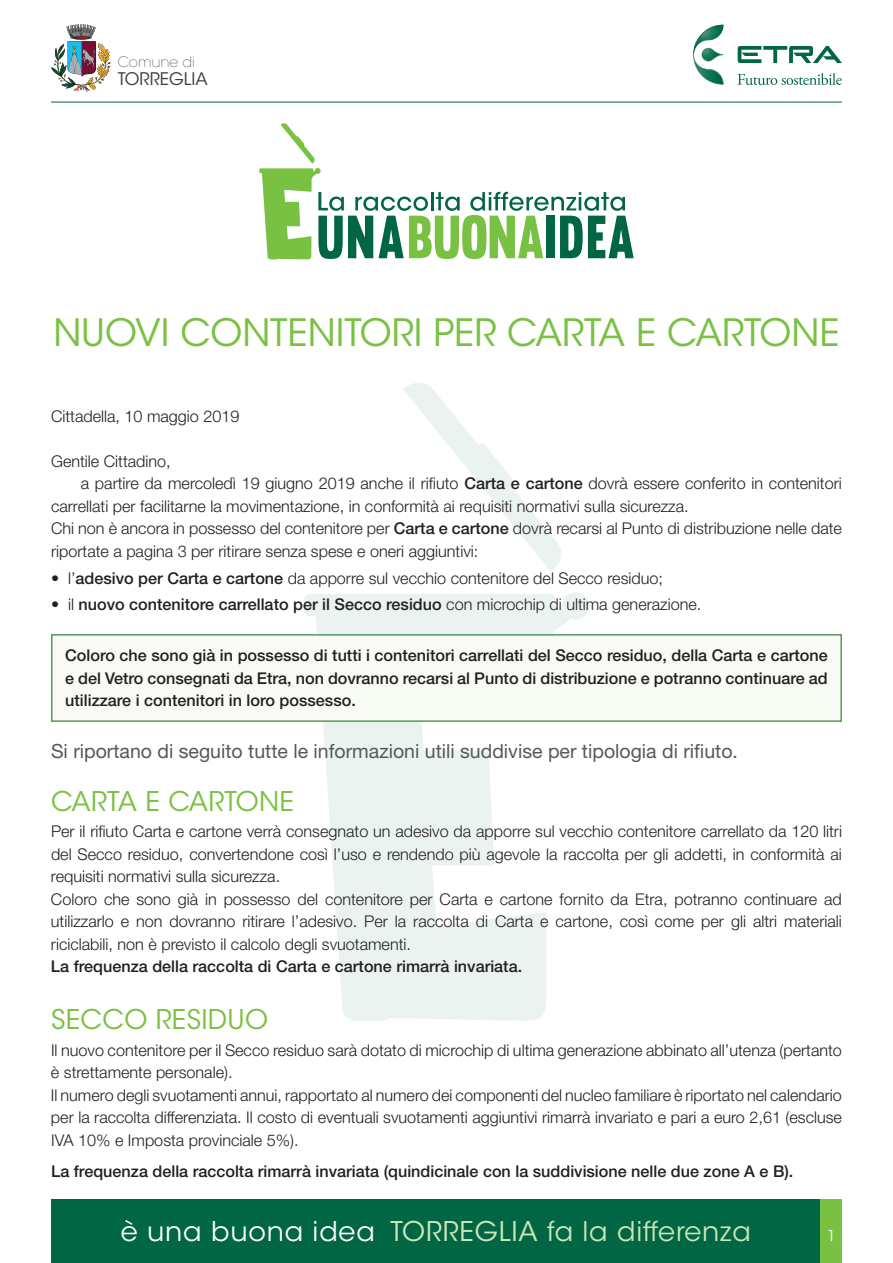
<style>
.page{position:relative;width:893px;height:1263px;background:#fff}
.page>*{position:absolute;margin:0;border:0;box-sizing:border-box;transform-origin:0 0}
.t1{font:37.5px "ITC Avant Garde Std";color:#79c142}
.t2{font:27px "ITC Avant Garde Std";letter-spacing:.03em;color:#cee5b8}
.t3{font:27px "ITC Avant Garde Std";letter-spacing:.01em;color:#79c142}
.t4{font:19.5px "Helvetica Neue LT Std";color:#57585a}
.t5{font:17.25px "ITC Avant Garde Std";color:#3e3e3f}
.t6{font:300 16.2px/22.5px "Helvetica Neue LT Std";color:#231f20}
.t7{font:500 16.2px/22.5px "Helvetica Neue LT Std";color:#231f20;text-align:justify}
.t8{font:15px "ITC Avant Garde Std";color:#fff}
.t9{font:200 14.25px "ITC Avant Garde Std";color:#3e3e3f}
.s1{font-weight:500}
.s2{font-weight:300}
.s3{color:#fff}
</style>
<div class="page">
<div style="left:51px;top:1199px;width:791px;height:64px;background:#064"></div>
<div style="left:821px;top:1199px;width:21px;height:64px;background:#79c142"></div>
<svg style="left:304px;top:383px;width:285px;height:637px"></svg>
<hr style="left:51px;top:102px;width:791px;height:1px;background:#064">
<div style="left:52px;top:635px;width:789px;height:86px;background:#f7fbf3"></div>
<div style="left:51px;top:634px;width:791px;height:88px;border:2px solid #57985d"></div>
<svg style="left:738px;top:46px;width:104px;height:17px"></svg>
<svg style="left:693px;top:25px;width:30px;height:60px"></svg>
<svg style="left:737px;top:73px;width:105px;height:12px"></svg>
<svg style="left:51px;top:24px;width:60px;height:68px"></svg>
<svg style="left:259px;top:123px;width:375px;height:136px"></svg>
<p class="t9" style="left:118px;top:53px;width:78px">Comune di</p>
<p class="t5" style="left:118px;top:68px;width:12px">TORRE</p>
<p class="t5" style="left:169px;top:68px;width:31px">GLIA</p>
<h1 class="t1" style="left:53px;top:310px;width:506px">NUOVI CONTENITORI PER CARTA</h1>
<h1 class="t1" style="left:636px;top:310px;width:85px">E CARTONE</h1>
<p class="t6" style="left:51px;top:405px;width:190px">Cittadella, 10 maggio 2019</p>
<p class="t6" style="left:51px;top:450px;width:121px">Gentile Cittadino,</p>
<p class="t6" style="left:81px;top:472px;width:763px">a partire da mercoledì 19 giugno 2019 anche il rifiuto <span class="s1">Carta e cartone</span> dovrà essere conferito in contenitori</p>
<p class="t6" style="left:51px;top:495px;width:639px">carrellati per facilitarne la movimentazione, in conformità ai requisiti normativi sulla sicurezza.</p>
<p class="t6" style="left:51px;top:517px;width:792px">Chi non è ancora in possesso del contenitore per <span class="s1">Carta e cartone</span> dovrà recarsi al Punto di distribuzione nelle date</p>
<p class="t6" style="left:51px;top:540px;width:429px">riportate a pagina 3 per ritirare senza spese e oneri aggiuntivi:</p>
<p class="t6" style="left:51px;top:566px;width:613px">• l’<span class="s1">adesivo per Carta e cartone</span> da apporre sul vecchio contenitore del Secco residuo;</p>
<p class="t7" style="left:51px;top:593px;width:652px"><span class="s2">• il</span> nuovo contenitore carrellato per il Secco residuo <span class="s2">con microchip di ultima generazione.</span></p>
<p class="t7" style="left:65px;top:644px;width:764px">Coloro che sono già in possesso di tutti i contenitori carrellati del Secco residuo, della Carta e cartone e del Vetro consegnati da Etra, non dovranno recarsi al Punto di distribuzione e potranno continuare ad utilizzare i contenitori in loro possesso.</p>
<p class="t4" style="left:51px;top:740px;width:688px">Si riportano di seguito tutte le informazioni utili suddivise per tipologia di rifiuto.</p>
<h2 class="t3" style="left:51px;top:784px;width:245px">CARTA E CARTONE</h2>
<p class="t6" style="left:51px;top:820px;width:793px">Per il rifiuto Carta e cartone verrà consegnato un adesivo da apporre sul vecchio contenitore carrellato da 120 litri del Secco residuo, convertendone così l’uso e rendendo più agevole la raccolta per gli addetti, in conformità ai requisiti normativi sulla sicurezza.<br>Coloro che sono già in possesso del contenitore per Carta e cartone fornito da Etra, potranno continuare ad utilizzarlo e non dovranno ritirare l’adesivo. Per la raccolta di Carta e cartone, così come per gli altri materiali riciclabili, non è previsto il calcolo degli svuotamenti.</p>
<p class="t7" style="left:51px;top:955px;width:473px">La frequenza della raccolta di Carta e cartone rimarrà invariata.</p>
<h2 class="t3" style="left:51px;top:1003px;width:218px">SECCO RESIDUO</h2>
<p class="t6" style="left:51px;top:1038px;width:792px">Il nuovo contenitore per il Secco residuo sarà dotato di microchip di ultima generazione abbinato all’utenza (pertanto è strettamente personale).<br>Il numero degli svuotamenti annui, rapportato al numero dei componenti del nucleo familiare è riportato nel calendario per la raccolta differenziata. Il costo di eventuali svuotamenti aggiuntivi rimarrà invariato e pari a euro 2,61 (escluse IVA 10% e Imposta provinciale 5%).</p>
<p class="t7" style="left:51px;top:1159px;width:744px">La frequenza della raccolta rimarrà invariata (quindicinale con la suddivisione nelle due zone A e B).</p>
<h2 class="t2" style="left:121px;top:1215px;width:631px"><span class="s3">È UNA BUONA IDEA</span> TORREGLIA FA LA DIFFERENZA</h2>
<p class="t8" style="left:827px;top:1226px;width:10px">1</p>
</div>
